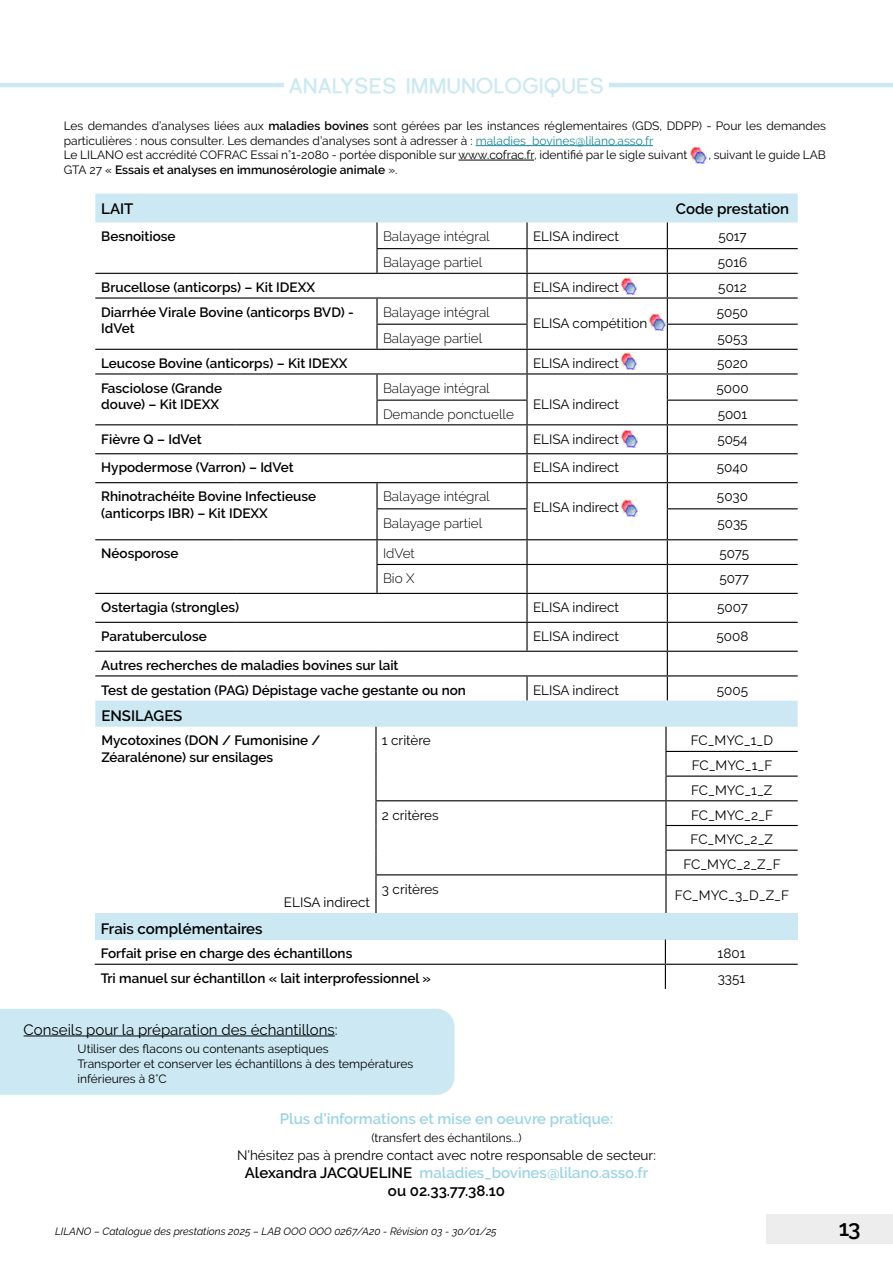
<style>
.page{position:relative;width:893px;height:1263px;background:#fff}
.page>*{position:absolute;margin:0;border:0;box-sizing:border-box;transform-origin:0 0}
.t1{font:600 22.5px "Raleway";color:#020203}
.t2{font:700 21px "Florencesans";color:#cce9f3}
.t3{font:600 15px/18px "Raleway";color:#000;text-align:center}
.t4{font:600 15px "Raleway";color:#9bd4e7}
.t5{font:15px "Raleway";color:#000}
.t6{font:600 13.5px/16.2px "Raleway";color:#000}
.t7{font:13.5px/24.8px "Raleway";color:#000;text-align:justify}
.t8{font:300 13.5px "Raleway";color:#000}
.t9{font:12px/14.4px "Raleway";color:#000}
.t10{font:600 12px "Raleway";color:#000}
.t11{font:italic 10.5px "Raleway";color:#000}
.s1{font-weight:600}
.s2{color:#18889d}
.s3{font-weight:400}
.s4{color:#9bd4e7}
</style>
<div class="page">
<div style="left:766px;top:1214px;width:127px;height:30px;background:#eeeded"></div>
<hr style="left:0;top:83px;width:284px;height:4px;background:#cce9f3">
<hr style="left:609px;top:83px;width:284px;height:4px;background:#cce9f3">
<hr style="left:476px;top:145px;width:177px;height:1px;background:#18889d">
<hr style="left:458px;top:160px;width:76px;height:1px;background:#000">
<svg style="left:95px;top:194px;width:703px;height:314px"></svg>
<hr style="left:376px;top:508px;width:152px;height:1px;background:#000">
<hr style="left:376px;top:509px;width:2px;height:30px;background:#000">
<hr style="left:526px;top:509px;width:2px;height:30px;background:#000">
<hr style="left:667px;top:508px;width:131px;height:1px;background:#000">
<hr style="left:667px;top:509px;width:1px;height:30px;background:#000">
<hr style="left:95px;top:539px;width:141px;height:1px;background:#000">
<hr style="left:236px;top:539px;width:141px;height:1px;background:#000">
<hr style="left:377px;top:539px;width:150px;height:1px;background:#000">
<hr style="left:527px;top:539px;width:140px;height:1px;background:#000">
<hr style="left:667px;top:539px;width:131px;height:1px;background:#000">
<img style="left:649px;top:314px;width:16px;height:17px">
<img style="left:621px;top:278px;width:16px;height:16px">
<img style="left:621px;top:352px;width:15px;height:17px">
<img style="left:621px;top:500px;width:16px;height:17px">
<img style="left:621px;top:430px;width:16px;height:17px">
<svg style="left:95px;top:540px;width:703px;height:187px"></svg>
<hr style="left:375px;top:727px;width:2px;height:24px;background:#000">
<hr style="left:665px;top:727px;width:2px;height:24px;background:#000">
<hr style="left:375px;top:751px;width:2px;height:25px;background:#000">
<hr style="left:665px;top:751px;width:133px;height:1px;background:#000">
<hr style="left:665px;top:752px;width:2px;height:23px;background:#000">
<hr style="left:375px;top:776px;width:2px;height:24px;background:#000">
<hr style="left:665px;top:775px;width:133px;height:2px;background:#000">
<hr style="left:665px;top:777px;width:2px;height:23px;background:#000">
<hr style="left:375px;top:800px;width:291px;height:1px;background:#000">
<hr style="left:375px;top:801px;width:2px;height:24px;background:#000">
<hr style="left:666px;top:800px;width:132px;height:1px;background:#000">
<hr style="left:665px;top:801px;width:2px;height:24px;background:#000">
<hr style="left:375px;top:825px;width:2px;height:25px;background:#000">
<hr style="left:665px;top:825px;width:133px;height:1px;background:#000">
<hr style="left:665px;top:826px;width:2px;height:24px;background:#000">
<hr style="left:375px;top:850px;width:2px;height:24px;background:#000">
<hr style="left:665px;top:850px;width:133px;height:1px;background:#000">
<hr style="left:665px;top:851px;width:2px;height:23px;background:#000">
<hr style="left:375px;top:874px;width:291px;height:1px;background:#000">
<hr style="left:375px;top:875px;width:2px;height:38px;background:#000">
<hr style="left:666px;top:874px;width:132px;height:1px;background:#000">
<hr style="left:665px;top:875px;width:2px;height:38px;background:#000">
<div style="left:95px;top:913px;width:703px;height:26px;background:#cce9f3"></div>
<hr style="left:95px;top:964px;width:570px;height:1px;background:#000">
<hr style="left:665px;top:964px;width:133px;height:1px;background:#000">
<svg style="left:665px;top:939px;width:1px;height:50px"></svg>
<div style="left:0;top:1009px;width:455px;height:86px;background:#cce9f3"></div>
<hr style="left:24px;top:1035px;width:311px;height:1px;background:#000">
<img style="left:690px;top:146px;width:16px;height:17px">
<h2 class="t2" style="left:289px;top:74px;width:317px">ANALYSES IMMUNOLOGIQUES</h2>
<p class="t9" style="left:64px;top:119px;width:764px">Les demandes d’analyses liées aux <span class="s1">maladies bovines</span> sont gérées par les instances réglementaires (GDS, DDPP) - Pour les demandes particulières : nous consulter. Les demandes d’analyses sont à adresser à : <span class="s2">maladies_bovines@lilano.asso.fr<br></span>Le LILANO est accrédité COFRAC Essai n°1-2080 - portée disponible sur www.cofrac.fr, identifié par le sigle suivant</p>
<p class="t9" style="left:708px;top:148px;width:119px">, suivant le guide LAB</p>
<p class="t10" style="left:64px;top:162px;width:335px"><span class="s3">GTA 27 «</span> Essais et analyses en immunosérologie animale <span class="s3">».</span></p>
<p class="t3" style="left:101px;top:199px;width:34px">LAIT</p>
<p class="t3" style="left:676px;top:199px;width:115px">Code prestation</p>
<p class="t6" style="left:101px;top:228px;width:76px">Besnoitiose</p>
<p class="t8" style="left:383px;top:229px;width:108px">Balayage intégral</p>
<p class="t7" style="left:533px;top:224px;width:88px">ELISA indirect</p>
<p class="t7" style="left:718px;top:224px;width:30px">5017</p>
<p class="t8" style="left:383px;top:255px;width:101px">Balayage partiel</p>
<p class="t7" style="left:718px;top:250px;width:31px">5016</p>
<p class="t6" style="left:101px;top:279px;width:215px">Brucellose (anticorps) – Kit IDEXX</p>
<p class="t7" style="left:533px;top:275px;width:88px">ELISA indirect</p>
<p class="t7" style="left:718px;top:275px;width:30px">5012</p>
<p class="t6" style="left:101px;top:304px;width:254px">Diarrhée Virale Bovine (anticorps BVD) -<br>IdVet</p>
<p class="t8" style="left:383px;top:304px;width:108px">Balayage intégral</p>
<p class="t7" style="left:717px;top:300px;width:33px">5050</p>
<p class="t7" style="left:533px;top:311px;width:116px">ELISA compétition</p>
<p class="t8" style="left:383px;top:330px;width:101px">Balayage partiel</p>
<p class="t7" style="left:717px;top:326px;width:32px">5053</p>
<p class="t6" style="left:101px;top:355px;width:248px">Leucose Bovine (anticorps) – Kit IDEXX</p>
<p class="t7" style="left:533px;top:351px;width:88px">ELISA indirect</p>
<p class="t7" style="left:717px;top:351px;width:32px">5020</p>
<p class="t6" style="left:101px;top:380px;width:122px">Fasciolose (Grande douve) – Kit IDEXX</p>
<p class="t8" style="left:383px;top:380px;width:108px">Balayage intégral</p>
<p class="t7" style="left:716px;top:375px;width:34px">5000</p>
<p class="t7" style="left:533px;top:392px;width:88px">ELISA indirect</p>
<p class="t8" style="left:383px;top:406px;width:132px">Demande ponctuelle</p>
<p class="t7" style="left:718px;top:402px;width:31px">5001</p>
<p class="t6" style="left:101px;top:431px;width:102px">Fièvre Q – IdVet</p>
<p class="t7" style="left:533px;top:426px;width:88px">ELISA indirect</p>
<p class="t7" style="left:717px;top:426px;width:32px">5054</p>
<p class="t6" style="left:101px;top:460px;width:194px">Hypodermose (Varron) – IdVet</p>
<p class="t7" style="left:533px;top:455px;width:88px">ELISA indirect</p>
<p class="t7" style="left:717px;top:455px;width:33px">5040</p>
<p class="t6" style="left:101px;top:488px;width:216px">Rhinotrachéite Bovine Infectieuse (anticorps IBR) – Kit IDEXX</p>
<p class="t8" style="left:383px;top:489px;width:108px">Balayage intégral</p>
<p class="t7" style="left:717px;top:484px;width:33px">5030</p>
<p class="t7" style="left:533px;top:495px;width:88px">ELISA indirect</p>
<p class="t8" style="left:383px;top:515px;width:101px">Balayage partiel</p>
<p class="t7" style="left:717px;top:510px;width:32px">5035</p>
<p class="t6" style="left:101px;top:546px;width:79px">Néosporose</p>
<p class="t8" style="left:383px;top:546px;width:33px">IdVet</p>
<p class="t7" style="left:719px;top:541px;width:31px">5075</p>
<p class="t8" style="left:383px;top:570px;width:33px">Bio X</p>
<p class="t7" style="left:719px;top:566px;width:31px">5077</p>
<p class="t6" style="left:101px;top:599px;width:139px">Ostertagia (strongles)</p>
<p class="t7" style="left:533px;top:595px;width:88px">ELISA indirect</p>
<p class="t7" style="left:717px;top:595px;width:32px">5007</p>
<p class="t6" style="left:101px;top:628px;width:107px">Paratuberculose</p>
<p class="t7" style="left:533px;top:624px;width:88px">ELISA indirect</p>
<p class="t7" style="left:717px;top:624px;width:33px">5008</p>
<p class="t6" style="left:101px;top:653px;width:366px;line-height:24.8px">Autres recherches de maladies bovines sur lait<br>Test de gestation (PAG) Dépistage vache gestante ou non</p>
<p class="t7" style="left:533px;top:677px;width:88px">ELISA indirect</p>
<p class="t7" style="left:717px;top:677px;width:33px">5005</p>
<p class="t3" style="left:101px;top:706px;width:83px">ENSILAGES</p>
<p class="t6" style="left:101px;top:733px;width:221px">Mycotoxines (DON / Fumonisine /<br>Zéaralénone) sur ensilages</p>
<p class="t7" style="left:284px;top:890px;width:88px">ELISA indirect</p>
<p class="t7" style="left:382px;top:728px;width:50px">1 critère</p>
<p class="t7" style="left:691px;top:728px;width:84px">FC_MYC_1_D FC_MYC_1_F FC_MYC_1_Z</p>
<p class="t7" style="left:382px;top:802px;width:58px">2 critères</p>
<p class="t7" style="left:683px;top:802px;width:99px;text-align:center">FC_MYC_2_F<br>FC_MYC_2_Z<br>FC_MYC_2_Z_F</p>
<p class="t7" style="left:382px;top:876px;width:58px">3 critères</p>
<p class="t7" style="left:675px;top:883px;width:116px">FC_MYC_3_D_Z_F</p>
<p class="t3" style="left:101px;top:919px;width:163px">Frais complémentaires</p>
<p class="t6" style="left:101px;top:945px;width:253px">Forfait prise en charge des échantillons</p>
<p class="t7" style="left:718px;top:941px;width:29px">1801</p>
<p class="t6" style="left:101px;top:970px;width:332px">Tri manuel sur échantillon « lait interprofessionnel »</p>
<p class="t7" style="left:718px;top:966px;width:29px">3351</p>
<p class="t5" style="left:24px;top:1021px;width:316px">Conseils pour la préparation des échantillons:</p>
<p class="t9" style="left:78px;top:1041px;width:337px;line-height:15px">Utiliser des flacons ou contenants aseptiques<br>Transporter et conserver les échantillons à des températures inférieures à 8°C</p>
<p class="t4" style="left:280px;top:1110px;width:335px">Plus d’informations et mise en oeuvre pratique:</p>
<p class="t9" style="left:371px;top:1131px;width:152px">(transfert des échantilons...)</p>
<p class="t7" style="left:237px;top:1143px;width:420px">N’hésitez pas à prendre contact avec notre responsable de secteur:</p>
<p class="t3" style="left:245px;top:1164px;width:405px">Alexandra JACQUELINE <span class="s4">maladies_bovines@lilano.asso.fr </span>ou 02.33.77.38.10</p>
<p class="t11" style="left:55px;top:1225px;width:443px">LILANO – Catalogue des prestations 2025 – LAB OOO OOO 0267/A20 - Révision 03 - 30/01/25</p>
<h1 class="t1" style="left:839px;top:1215px;width:23px">13</h1>
</div>
